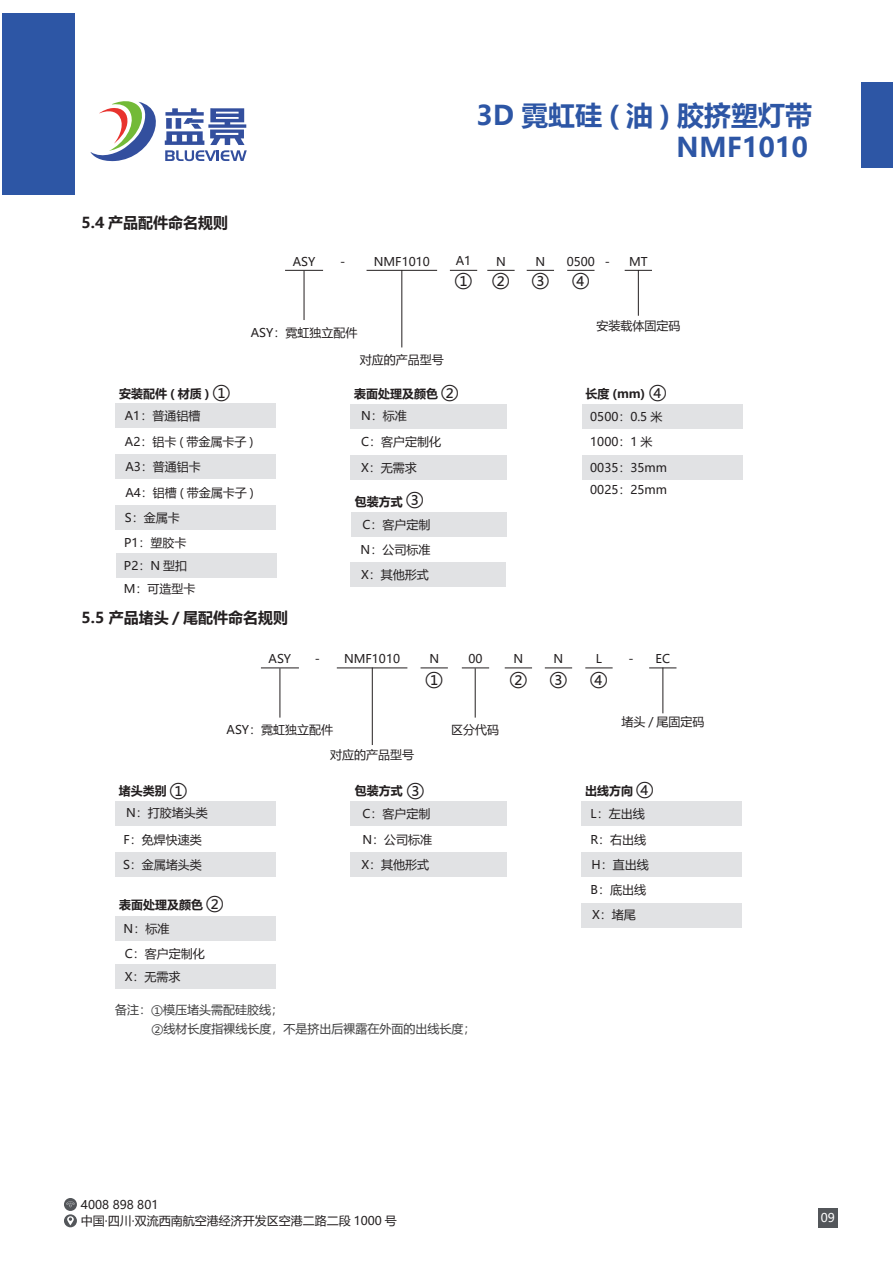
<style>
.page{position:relative;width:893px;height:1263px;background:#fff}
.page>*{position:absolute;margin:0;border:0;box-sizing:border-box;transform-origin:0 0}
.t1{font:700 27px/32.4px "Microsoft Ya Hei";color:#2d56a5;text-align:right}
.t2{font:18px "Microsoft Ya Hei";letter-spacing:1.225em;color:#231f20}
.t3{font:700 15px "Microsoft Ya Hei";color:#231f20}
.t4{font:12px/25.3px "Microsoft Ya Hei";color:#231f20}
.t5{font:700 12px "Microsoft Ya Hei";color:#231f20}
.t6{font:12px/19.2px "Microsoft Ya Hei";color:#3e3e3f}
.t7{font:12px "Microsoft Ya Hei";color:#fff}
.s1{font-weight:400;font-size:18px}
</style>
<div class="page">
<div style="left:2px;top:13px;width:73px;height:182px;background:#2d56a5"></div>
<div style="left:861px;top:82px;width:32px;height:86px;background:#2d56a5"></div>
<div style="left:64px;top:1198px;width:13px;height:13px;background:#53565a;border-radius:50%"></div>
<svg style="left:66px;top:1201px;width:9px;height:6px"></svg>
<svg style="left:64px;top:1214px;width:13px;height:13px"></svg>
<svg style="left:67px;top:1216px;width:7px;height:9px"></svg>
<div style="left:818px;top:1208px;width:19px;height:19px;background:#53565a"></div>
<div style="left:582px;top:903px;width:160px;height:24px;background:#e1e2e4"></div>
<div style="left:582px;top:852px;width:160px;height:25px;background:#e1e2e4"></div>
<div style="left:582px;top:801px;width:160px;height:25px;background:#e1e2e4"></div>
<div style="left:350px;top:852px;width:156px;height:25px;background:#e1e2e4"></div>
<div style="left:350px;top:801px;width:156px;height:25px;background:#e1e2e4"></div>
<div style="left:115px;top:917px;width:161px;height:24px;background:#e1e2e4"></div>
<div style="left:115px;top:852px;width:161px;height:24px;background:#e1e2e4"></div>
<div style="left:115px;top:964px;width:161px;height:25px;background:#e1e2e4"></div>
<div style="left:582px;top:455px;width:160px;height:25px;background:#e1e2e4"></div>
<div style="left:582px;top:404px;width:160px;height:24px;background:#e1e2e4"></div>
<div style="left:351px;top:562px;width:155px;height:25px;background:#e1e2e4"></div>
<div style="left:351px;top:455px;width:156px;height:25px;background:#e1e2e4"></div>
<div style="left:351px;top:404px;width:156px;height:24px;background:#e1e2e4"></div>
<div style="left:115px;top:506px;width:161px;height:24px;background:#e1e2e4"></div>
<div style="left:116px;top:455px;width:160px;height:24px;background:#e1e2e4"></div>
<div style="left:116px;top:403px;width:160px;height:25px;background:#e1e2e4"></div>
<div style="left:352px;top:512px;width:155px;height:25px;background:#e1e2e4"></div>
<hr style="left:285px;top:270px;width:38px;height:1px;background:#231f20">
<hr style="left:367px;top:270px;width:70px;height:1px;background:#231f20">
<svg style="left:487px;top:270px;width:28px;height:1px"></svg>
<svg style="left:450px;top:270px;width:27px;height:1px"></svg>
<svg style="left:527px;top:270px;width:27px;height:1px"></svg>
<svg style="left:567px;top:270px;width:27px;height:1px"></svg>
<svg style="left:625px;top:270px;width:27px;height:1px"></svg>
<hr style="left:304px;top:271px;width:1px;height:49px;background:#231f20">
<hr style="left:402px;top:270px;width:1px;height:77px;background:#231f20">
<hr style="left:638px;top:270px;width:1px;height:46px;background:#231f20">
<div style="left:116px;top:553px;width:160px;height:25px;background:#e1e2e4"></div>
<hr style="left:261px;top:667px;width:38px;height:1px;background:#231f20">
<hr style="left:337px;top:667px;width:70px;height:1px;background:#231f20">
<svg style="left:462px;top:667px;width:27px;height:1px"></svg>
<svg style="left:421px;top:667px;width:27px;height:1px"></svg>
<svg style="left:545px;top:667px;width:27px;height:1px"></svg>
<svg style="left:585px;top:667px;width:28px;height:1px"></svg>
<svg style="left:649px;top:667px;width:27px;height:1px"></svg>
<hr style="left:280px;top:668px;width:1px;height:50px;background:#231f20">
<hr style="left:372px;top:667px;width:1px;height:78px;background:#231f20">
<hr style="left:475px;top:668px;width:1px;height:50px;background:#231f20">
<hr style="left:663px;top:667px;width:1px;height:46px;background:#231f20">
<svg style="left:505px;top:667px;width:27px;height:1px"></svg>
<div style="left:115px;top:801px;width:161px;height:24px;background:#e1e2e4"></div>
<svg style="left:90px;top:101px;width:157px;height:61px"></svg>
<p class="t3" style="left:81px;top:212px;width:148px">5.4 产品配件命名规则</p>
<h1 class="t1" style="left:476px;top:98px;width:337px">3D 霓虹硅 ( 油 ) 胶挤塑灯带<br>NMF1010</h1>
<p class="t4" style="left:293px;top:248px;width:24px">ASY</p>
<p class="t4" style="left:340px;top:248px;width:91px">- NMF1010</p>
<p class="t4" style="left:456px;top:248px;width:17px">A1</p>
<p class="t4" style="left:496px;top:248px;width:11px">N</p>
<p class="t4" style="left:535px;top:248px;width:11px">N</p>
<p class="t4" style="left:567px;top:248px;width:30px">0500</p>
<p class="t4" style="left:629px;top:248px;width:20px">MT</p>
<p class="t4" style="left:605px;top:248px;width:7px">-</p>
<h2 class="t2" style="left:455px;top:267px;width:137px">①②③④</h2>
<p class="t4" style="left:251px;top:320px;width:108px">ASY：霓虹独立配件</p>
<p class="t4" style="left:360px;top:347px;width:86px">对应的产品型号</p>
<p class="t4" style="left:596px;top:313px;width:85px">安装载体固定码</p>
<p class="t5" style="left:119px;top:385px;width:113px">安装配件 ( 材质 )<span class="s1">①</span></p>
<p class="t5" style="left:354px;top:385px;width:106px">表面处理及颜色 <span class="s1">②</span></p>
<p class="t5" style="left:585px;top:385px;width:83px">长度 (mm) <span class="s1">④</span></p>
<p class="t4" style="left:125px;top:403px;width:77px">A1：普通铝槽</p>
<p class="t4" style="left:125px;top:454px;width:77px">A3：普通铝卡</p>
<p class="t4" style="left:125px;top:505px;width:56px">S：金属卡</p>
<p class="t4" style="left:124px;top:552px;width:65px">P2：N 型扣</p>
<p class="t4" style="left:125px;top:429px;width:130px">A2：铝卡 ( 带金属卡子 )</p>
<p class="t4" style="left:125px;top:480px;width:130px">A4：铝槽 ( 带金属卡子 )</p>
<p class="t4" style="left:124px;top:529px;width:64px">P1：塑胶卡</p>
<p class="t4" style="left:124px;top:575px;width:73px">M：可造型卡</p>
<p class="t3" style="left:81px;top:607px;width:208px">5.5 产品堵头 / 尾配件命名规则</p>
<p class="t4" style="left:361px;top:403px;width:47px">N：标准</p>
<p class="t4" style="left:361px;top:429px;width:82px">C：客户定制化<br>X：无需求</p>
<p class="t5" style="left:355px;top:493px;width:70px">包装方式 <span class="s1">③</span></p>
<p class="t4" style="left:362px;top:511px;width:70px">C：客户定制</p>
<p class="t4" style="left:361px;top:537px;width:71px;line-height:24.6px">N：公司标准<br>X：其他形式</p>
<p class="t4" style="left:590px;top:403px;width:78px">0500：0.5 米<br>1000：1 米<br>0035：35mm</p>
<p class="t4" style="left:590px;top:477px;width:78px">0025：25mm</p>
<p class="t4" style="left:269px;top:646px;width:24px">ASY</p>
<p class="t4" style="left:315px;top:646px;width:87px">- NMF1010</p>
<p class="t4" style="left:429px;top:646px;width:11px">N</p>
<p class="t4" style="left:468px;top:646px;width:16px">00</p>
<p class="t4" style="left:513px;top:646px;width:11px">N</p>
<p class="t4" style="left:554px;top:646px;width:11px">N</p>
<p class="t4" style="left:596px;top:646px;width:8px">L</p>
<p class="t4" style="left:628px;top:646px;width:43px">- EC</p>
<p class="t5" style="left:119px;top:783px;width:70px">堵头类别 <span class="s1">①</span></p>
<h2 class="t2" style="left:425px;top:666px;width:19px">①</h2>
<h2 class="t2" style="left:509px;top:666px;width:100px">②③④</h2>
<p class="t4" style="left:330px;top:716px;width:85px;text-indent:-104px">ASY：霓虹独立配件<br>对应的产品型号</p>
<p class="t4" style="left:451px;top:716px;width:49px">区分代码</p>
<p class="t4" style="left:621px;top:709px;width:85px">堵头 / 尾固定码</p>
<p class="t5" style="left:355px;top:783px;width:71px">包装方式 <span class="s1">③</span></p>
<p class="t5" style="left:585px;top:783px;width:70px">出线方向 <span class="s1">④</span></p>
<p class="t4" style="left:126px;top:800px;width:83px">N：打胶堵头类</p>
<p class="t4" style="left:123px;top:826px;width:80px">F：免焊快速类<br>S：金属堵头类</p>
<p class="t5" style="left:119px;top:896px;width:106px">表面处理及颜色 <span class="s1">②</span></p>
<p class="t4" style="left:124px;top:916px;width:83px;line-height:23.9px">N：标准<br>C：客户定制化<br>X：无需求</p>
<p class="t4" style="left:361px;top:800px;width:72px">C：客户定制<br>N：公司标准<br>X：其他形式</p>
<p class="t4" style="left:590px;top:800px;width:60px">L：左出线<br>R：右出线<br>H：直出线<br>B：底出线<br>X：堵尾</p>
<p class="t6" style="left:151px;top:1000px;width:325px;text-indent:-36px">备注：①模压堵头需配硅胶线；<br>②线材长度指裸线长度，不是挤出后裸露在外面的出线长度；</p>
<p class="t4" style="left:81px;top:1196px;width:317px;line-height:16.2px">4008 898 801<br>中国·四川·双流西南航空港经济开发区空港二路二段 1000 号</p>
<p class="t7" style="left:821px;top:1209px;width:16px">09</p>
</div>
